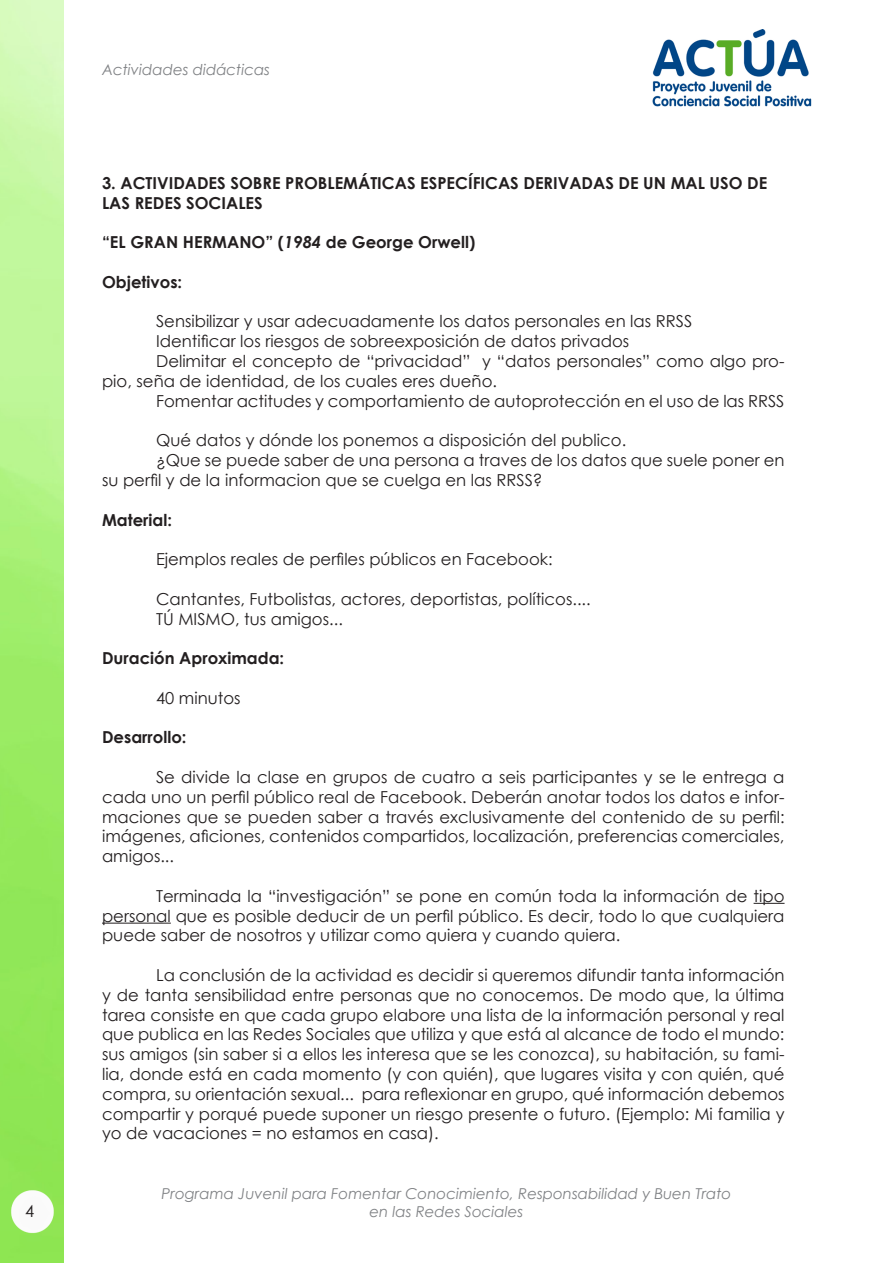
<style>
.page{position:relative;width:893px;height:1263px;background:#fff}
.page>*{position:absolute;margin:0;border:0;box-sizing:border-box;transform-origin:0 0}
.t1{font:16.5px/19.8px "Century Gothic";color:#231f20;text-align:justify}
.t2{font:700 16.5px/19.8px "Century Gothic";color:#231f20}
.t3{font:italic 15px "Century Gothic";color:#808285}
.s1{font-style:italic}
</style>
<div class="page">
<img style="left:652px;top:30px;width:160px;height:77px">
<img style="left:0;top:0;width:64px;height:1263px">
<img style="left:9px;top:1187px;width:48px;height:49px">
<hr style="left:754px;top:903px;width:30px;height:1px;background:#231f20">
<hr style="left:102px;top:923px;width:69px;height:1px;background:#231f20">
<p class="t1" style="left:25px;top:1201px;width:11px">4</p>
<p class="t3" style="left:102px;top:59px;width:170px">Actividades didácticas</p>
<p class="t2" style="left:102px;top:172px;width:667px">3. ACTIVIDADES SOBRE PROBLEMÁTICAS ESPECÍFICAS DERIVADAS DE UN MAL USO DE<br>LAS REDES SOCIALES</p>
<p class="t2" style="left:102px;top:232px;width:375px">“EL GRAN HERMANO” (<span class="s1">1984</span> de George Orwell)</p>
<p class="t2" style="left:102px;top:271px;width:82px">Objetivos:</p>
<p class="t1" style="left:156px;top:311px;width:538px">Sensibilizar y usar adecuadamente los datos personales en las RRSS</p>
<p class="t1" style="left:156px;top:331px;width:475px">Identificar los riesgos de sobreexposición de datos privados</p>
<p class="t1" style="left:102px;top:351px;width:684px;text-indent:54px">Delimitar el concepto de “privacidad” y “datos personales” como algo pro&shy;pio, seña de identidad, de los cuales eres dueño.</p>
<p class="t1" style="left:156px;top:391px;width:630px">Fomentar actitudes y comportamiento de autoprotección en el uso de las RRSS</p>
<p class="t1" style="left:156px;top:430px;width:472px">Qué datos y dónde los ponemos a disposición del publico.</p>
<p class="t1" style="left:102px;top:450px;width:684px;text-indent:54px">¿Que se puede saber de una persona a traves de los datos que suele poner en su perfil y de la informacion que se cuelga en las RRSS?</p>
<p class="t2" style="left:102px;top:509px;width:71px">Material:</p>
<p class="t1" style="left:156px;top:549px;width:398px">Ejemplos reales de perfiles públicos en Facebook:</p>
<p class="t1" style="left:156px;top:589px;width:436px">Cantantes, Futbolistas, actores, deportistas, políticos....</p>
<p class="t1" style="left:156px;top:608px;width:188px">TÚ MISMO, tus amigos...</p>
<p class="t2" style="left:102px;top:647px;width:184px">Duración Aproximada:</p>
<p class="t1" style="left:156px;top:688px;width:86px">40 minutos</p>
<p class="t2" style="left:102px;top:727px;width:86px">Desarrollo:</p>
<p class="t1" style="left:102px;top:767px;width:684px;text-indent:54px">Se divide la clase en grupos de cuatro a seis participantes y se le entrega a cada uno un perfil público real de Facebook. Deberán anotar todos los datos e infor&shy;maciones que se pueden saber a través exclusivamente del contenido de su perfil: imágenes, aficiones, contenidos compartidos, localización, preferencias comerciales, amigos...</p>
<p class="t1" style="left:102px;top:886px;width:684px;text-indent:54px">Terminada la “investigación” se pone en común toda la información de tipo personal que es posible deducir de un perfil público. Es decir, todo lo que cualquiera puede saber de nosotros y utilizar como quiera y cuando quiera.</p>
<p class="t1" style="left:102px;top:965px;width:684px;text-indent:54px">La conclusión de la actividad es decidir si queremos difundir tanta información y de tanta sensibilidad entre personas que no conocemos. De modo que, la última tarea consiste en que cada grupo elabore una lista de la información personal y real que publica en las Redes Sociales que utiliza y que está al alcance de todo el mundo: sus amigos (sin saber si a ellos les interesa que se les conozca), su habitación, su fami&shy;lia, donde está en cada momento (y con quién), que lugares visita y con quién, qué compra, su orientación sexual... para reflexionar en grupo, qué información debemos compartir y porqué puede suponer un riesgo presente o futuro. (Ejemplo: Mi familia y yo de vacaciones = no estamos en casa).</p>
<p class="t3" style="left:162px;top:1183px;width:571px">Programa Juvenil para Fomentar Conocimiento, Responsabilidad y Buen Trato</p>
<p class="t3" style="left:369px;top:1201px;width:155px">en las Redes Sociales</p>
</div>
